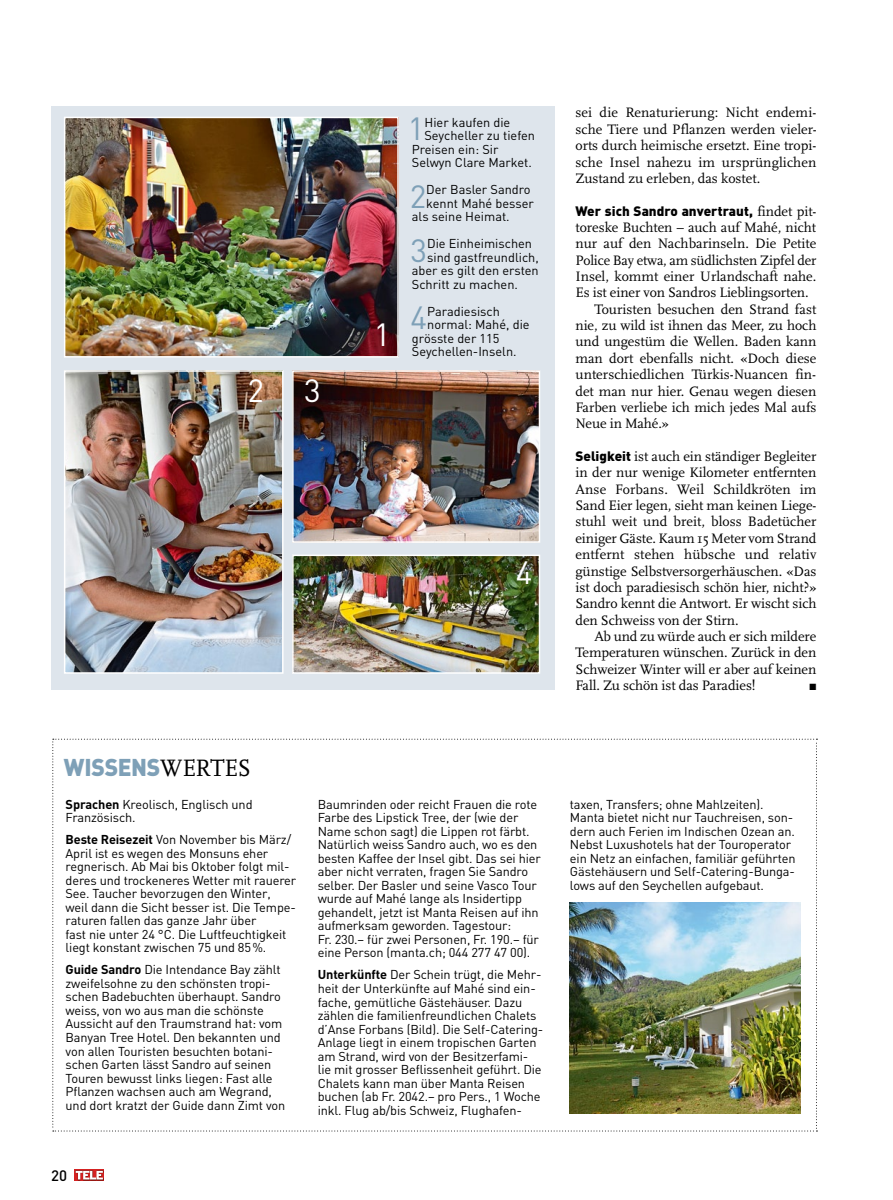
<style>
.page{position:relative;width:893px;height:1200px;background:#fff}
.page>*{position:absolute;margin:0;border:0;box-sizing:border-box;transform-origin:0 0}
.t1{font:31.65px "DIN";color:#7ea0b7}
.t2{font:31.65px "DIN";color:#fff}
.t3{font:900 24px "DIN";letter-spacing:-.01em;color:#7ea0b7;scale:.95 1}
.t4{font:500 15px "DIN";color:#000}
.t5{font:14.25px/16.4px "Scala";color:#000;text-align:justify}
.t6{font:900 13.5px "DIN";color:#000}
.t7{font:12.75px/13.5px "DIN";letter-spacing:-.01em;color:#000}
.t8{font:9px "Zapf Dingbats";color:#000}
.s1{font-family:"Scala";font-weight:400;font-size:24.75px;color:#000}
.s2{font-weight:700}
.s3{font-size:12.9px}
.s4{font-family:"Scala";font-weight:400;font-size:14.25px}
.s5{font-family:"DIN";font-weight:900;font-size:13.5px}
</style>
<div class="page">
<svg style="left:75px;top:1169px;width:29px;height:11px"></svg>
<img style="left:75px;top:1170px;width:29px;height:9px">
<svg style="left:76px;top:1170px;width:27px;height:9px"></svg>
<svg style="left:52px;top:738px;width:765px;height:393px"></svg>
<img style="left:570px;top:902px;width:231px;height:211px">
<div style="left:51px;top:106px;width:503px;height:584px;background:#dee5ec"></div>
<img style="left:67px;top:120px;width:329px;height:234px">
<div style="left:64px;top:117px;width:335px;height:240px;border:2px solid #fff"></div>
<img style="left:295px;top:373px;width:242px;height:166px">
<div style="left:292px;top:370px;width:248px;height:172px;border:2px solid #fff"></div>
<img style="left:295px;top:557px;width:242px;height:113px">
<div style="left:292px;top:554px;width:248px;height:119px;border:2px solid #fff"></div>
<img style="left:67px;top:373px;width:214px;height:297px">
<div style="left:64px;top:370px;width:220px;height:303px;border:2px solid #fff"></div>
<h1 class="t2" style="left:248px;top:371px;width:18px">2</h1>
<h1 class="t2" style="left:304px;top:371px;width:18px">3</h1>
<h1 class="t2" style="left:374px;top:315px;width:18px">1</h1>
<h1 class="t1" style="left:408px;top:109px;width:18px">1</h1>
<p class="t7" style="left:424px;top:115px;width:87px">Hier kaufen die</p>
<p class="t7" style="left:424px;top:129px;width:112px">Seycheller zu tiefen</p>
<p class="t7" style="left:412px;top:142px;width:88px">Preisen ein: Sir</p>
<p class="t7" style="left:412px;top:156px;width:122px">Selwyn Clare Market.</p>
<h1 class="t1" style="left:410px;top:176px;width:18px">2</h1>
<p class="t7" style="left:426px;top:183px;width:106px">Der Basler Sandro</p>
<p class="t7" style="left:426px;top:196px;width:109px">kennt Mahé besser</p>
<p class="t7" style="left:412px;top:210px;width:99px">als seine Heimat.</p>
<h1 class="t1" style="left:411px;top:230px;width:18px">3</h1>
<p class="t7" style="left:427px;top:237px;width:107px">Die Einheimischen</p>
<p class="t7" style="left:427px;top:250px;width:113px">sind gastfreundlich,</p>
<p class="t7" style="left:412px;top:264px;width:128px">aber es gilt den ersten</p>
<p class="t7" style="left:412px;top:277px;width:108px">Schritt zu machen.</p>
<h1 class="t1" style="left:411px;top:298px;width:18px">4</h1>
<p class="t7" style="left:427px;top:304px;width:74px">Paradiesisch</p>
<p class="t7" style="left:427px;top:318px;width:104px">normal: Mahé, die</p>
<p class="t7" style="left:412px;top:331px;width:89px">grösste der 115</p>
<p class="t7" style="left:412px;top:345px;width:106px">Seychellen-Inseln.</p>
<h1 class="t2" style="left:516px;top:553px;width:18px">4</h1>
<h2 class="t3" style="left:64px;top:750px;width:198px">WISSENS<span class="s1">WERTES</span></h2>
<p class="t7" style="left:66px;top:797px;width:189px"><span class="s2">Sprachen</span> Kreolisch, Englisch und<br>Französisch.</p>
<p class="t7" style="left:66px;top:832px;width:232px"><span class="s2">Beste Reisezeit</span> Von November bis März/ April ist es wegen des Monsuns eher regnerisch. Ab Mai bis Oktober folgt mil&shy;deres und trockeneres Wetter mit rauerer See. Taucher bevorzugen den Winter, weil dann die Sicht besser ist. Die Tempe&shy;raturen fallen das ganze Jahr über<br>fast nie unter 24 °C. Die Luftfeuchtigkeit liegt konstant zwischen 75 und 85 %.</p>
<p class="t7" style="left:66px;top:962px;width:221px"><span class="s2">Guide Sandro</span> Die Intendance Bay zählt zweifelsohne zu den schönsten tropi&shy;schen Badebuchten überhaupt. Sandro weiss, von wo aus man die schönste Aussicht auf den Traumstrand hat: vom Banyan Tree Hotel. Den bekannten und von allen Touristen besuchten botani&shy;schen Garten lässt Sandro auf seinen Touren bewusst links liegen: Fast alle Pflanzen wachsen auch am Wegrand, und dort kratzt der Guide dann Zimt von</p>
<p class="t4" style="left:51px;top:1165px;width:17px">20</p>
<p class="t7" style="left:318px;top:797px;width:225px">Baumrinden oder reicht Frauen die rote Farbe des Lipstick Tree, der (wie der Name schon sagt) die Lippen rot färbt.<br>Natürlich weiss Sandro auch, wo es den besten Kaffee der Insel gibt. Das sei hier aber nicht verraten, fragen Sie Sandro selber. Der Basler und seine Vasco Tour wurde auf Mahé lange als Insidertipp gehandelt, jetzt ist Manta Reisen auf ihn aufmerksam geworden. Tagestour:<br>Fr. 230.– für zwei Personen, Fr. 190.– für eine Person (manta.ch; 044 277 47 00).</p>
<p class="t7" style="left:318px;top:967px;width:227px"><span class="s2">Unterkünfte</span> Der Schein trügt, die Mehr&shy;heit der Unterkünfte auf Mahé sind ein&shy;fache, gemütliche Gästehäuser. Dazu zählen die familienfreundlichen Chalets d’Anse Forbans (Bild). Die Self-Catering-An lage liegt in einem tropischen Garten am Strand, wird von der Besitzerfami&shy;lie mit grosser Beflissenheit geführt. Die Chalets kann man über Manta Reisen buchen (ab Fr. 2042.– pro Pers., 1 Woche inkl. Flug ab/bis Schweiz, Flughafen<span class="s3">-</span></p>
<p class="t5" style="left:575px;top:105px;width:243px">sei die Renaturierung: Nicht endemi&shy;sche Tiere und Pflanzen werden vieler&shy;orts durch heimische ersetzt. Eine tropi&shy;sche Insel nahezu im ursprünglichen Zustand zu er leben, das kostet.</p>
<p class="t6" style="left:575px;top:202px;width:242px">Wer sich Sandro anvertraut, <span class="s4">findet pit-</span></p>
<p class="t5" style="left:575px;top:219px;width:242px">toreske Buchten – auch auf Mahé, nicht</p>
<p class="t5" style="left:575px;top:236px;width:242px">nur auf den Nachbarinseln. Die Petite</p>
<p class="t5" style="left:575px;top:252px;width:242px">Police Bay etwa, am südlichsten Zipfel der</p>
<p class="t5" style="left:575px;top:268px;width:242px">Insel, kommt einer Urlandschaft nahe.</p>
<p class="t5" style="left:575px;top:285px;width:235px">Es ist einer von Sandros Lieblingsorten.</p>
<p class="t5" style="left:595px;top:301px;width:223px">Touristen besuchen den Strand fast</p>
<p class="t5" style="left:575px;top:317px;width:242px">nie, zu wild ist ihnen das Meer, zu hoch</p>
<p class="t5" style="left:575px;top:334px;width:242px">und ungestüm die Wellen. Baden kann</p>
<p class="t5" style="left:575px;top:350px;width:243px">man dort ebenfalls nicht. «Doch diese</p>
<p class="t5" style="left:575px;top:366px;width:242px">unterschiedlichen Türkis-Nuancen fin-</p>
<p class="t5" style="left:575px;top:383px;width:242px">det man nur hier. Genau wegen diesen</p>
<p class="t5" style="left:575px;top:399px;width:243px">Farben verliebe ich mich jedes Mal aufs</p>
<p class="t5" style="left:575px;top:415px;width:95px">Neue in Mahé.»</p>
<p class="t5" style="left:575px;top:448px;width:242px"><span class="s5">Seligkeit</span> ist auch ein ständiger Begleiter in der nur wenige Kilometer entfernten Anse Forbans. Weil Schildkröten im Sand Eier legen, sieht man keinen Liege&shy;stuhl weit und breit, bloss Badetücher einiger Gäste. Kaum 15 Meter vom Strand entfernt stehen hübsche und relativ günstige Selbstversorgerhäuschen. «Das ist doch paradiesisch schön hier, nicht?» Sandro kennt die Antwort. Er wischt sich den Schweiss von der Stirn.</p>
<p class="t5" style="left:575px;top:628px;width:242px;text-indent:19px">Ab und zu würde auch er sich mildere Temperaturen wünschen. Zurück in den Schweizer Winter will er aber auf keinen Fall. Zu schön ist das Paradies!</p>
<p class="t8" style="left:810px;top:682px;width:8px">■</p>
<p class="t7" style="left:570px;top:797px;width:227px">taxen, Transfers; ohne Mahlzeiten).<br>Manta bietet nicht nur Tauchreisen, son&shy;dern auch Ferien im Indischen Ozean an.<br>Nebst Luxushotels hat der Touroperator ein Netz an einfachen, familiär geführten Gästehäusern und Self-Catering-Bunga&shy;lows auf den Seychellen aufgebaut.</p>
</div>
